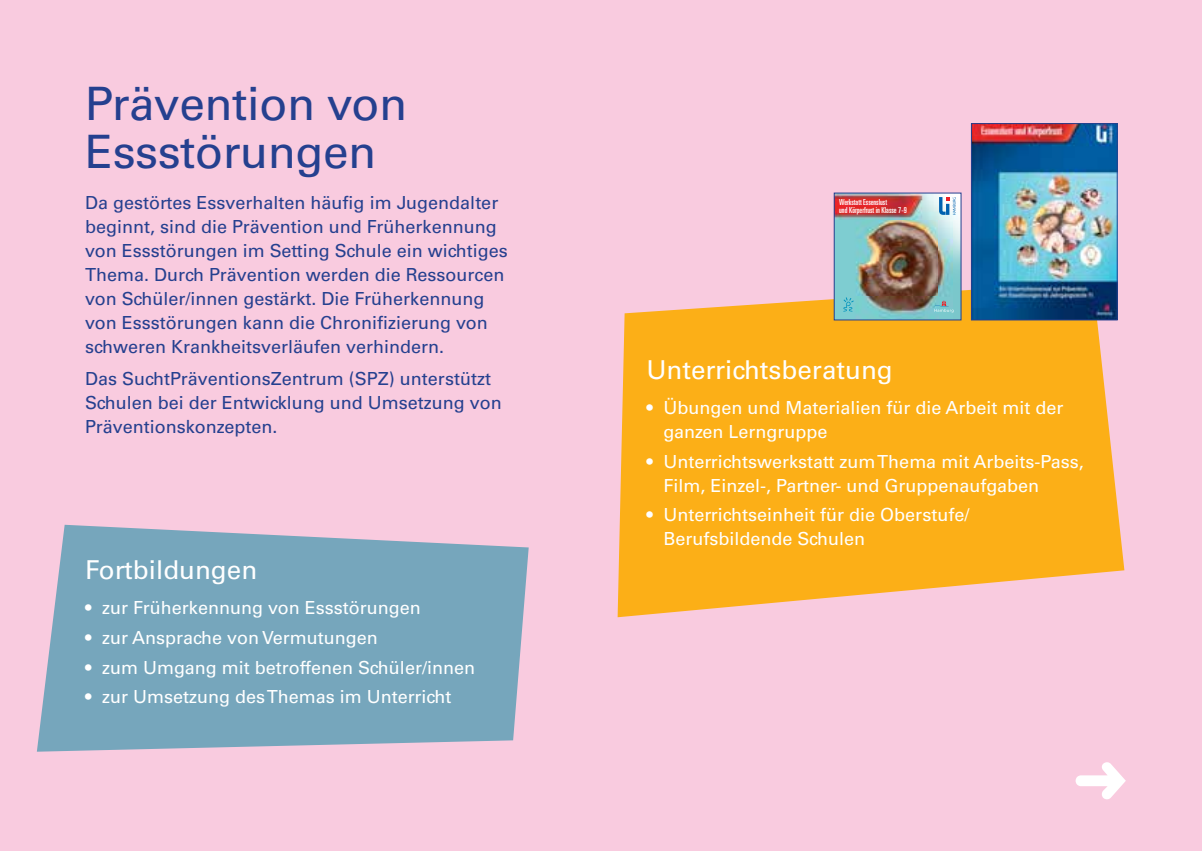
<style>
.page{position:relative;width:1202px;height:851px;background:#fff}
.page>*{position:absolute;margin:0;border:0;box-sizing:border-box;transform-origin:0 0}
.t1{font:46px/48px "Univers LT";letter-spacing:-.01em;color:#25408f}
.t2{font:26px "Univers LT";color:#fff}
.t3{font:18px/24px "Univers LT";color:#25408f}
.t4{font:18px/24px "Univers LT";color:#fff}
.t5{font:ultra-condensed 8.2px/7.6px "Univers LT";color:#fff}
</style>
<div class="page">
<div style="left:0;top:0;width:1202px;height:850px;background:#f9cbdf"></div>
<svg style="left:37px;top:524px;width:492px;height:227px;background:#85aac0"></svg>
<svg style="left:618px;top:281px;width:506px;height:336px;background:#fbb232"></svg>
<img style="left:952px;top:195px;width:7px;height:123px">
<img style="left:836px;top:220px;width:116px;height:98px">
<img style="left:836px;top:195px;width:122px;height:25px">
<svg style="left:843px;top:297px;width:11px;height:14px"></svg>
<svg style="left:934px;top:300px;width:19px;height:12px"></svg>
<svg style="left:939px;top:197px;width:17px;height:18px"></svg>
<svg style="left:962px;top:320px;width:7px;height:8px"></svg>
<div style="left:834px;top:193px;width:127px;height:127px;border:1px solid #25408f"></div>
<img style="left:973px;top:125px;width:142px;height:193px">
<div style="left:971px;top:123px;width:146px;height:197px;border:1px solid #25408f"></div>
<h1 class="t1" style="left:85px;top:80px;width:324px">Prävention von<br>Essstörungen</h1>
<p class="t3" style="left:85px;top:190px;width:424px">Da gestörtes Essverhalten häufig im Jugendalter beginnt, sind die Prävention und Früherkennung von Essstörungen im Setting Schule ein wichtiges Thema. Durch Prävention werden die Ressourcen von Schüler/innen gestärkt. Die Früherkennung von Essstörungen kann die Chronifizierung von schweren Krankheitsverläufen verhindern.</p>
<p class="t3" style="left:85px;top:367px;width:418px">Das SuchtPräventionsZentrum (SPZ) unterstützt<br>Schulen bei der Entwicklung und Umsetzung von<br>Präventionskonzepten.</p>
<h2 class="t2" style="left:646px;top:354px;width:248px">Unterrichtsberatung</h2>
<p class="t5" style="left:839px;top:198px;width:69px">Werkstatt Essenslust<br>und Körperfrust in Klasse 7-9</p>
<p class="t4" style="left:663px;top:395px;width:402px;text-indent:-17px">• Übungen und Materialien für die Arbeit mit der ganzen Lerngruppe</p>
<p class="t4" style="left:663px;top:449px;width:422px;text-indent:-17px">• Unterrichtswerkstatt zum Thema mit Arbeits-Pass,<br>Film, Einzel-, Partner- und Gruppenaufgaben</p>
<p class="t4" style="left:663px;top:503px;width:308px;text-indent:-17px">• Unterrichtseinheit für die Oberstufe/<br>Berufsbildende Schulen</p>
<h2 class="t2" style="left:85px;top:554px;width:174px">Fortbildungen</h2>
<p class="t4" style="left:85px;top:596px;width:337px">• zur Früherkennung von Essstörungen</p>
<p class="t4" style="left:85px;top:625px;width:294px">• zur Ansprache von Vermutungen</p>
<p class="t4" style="left:85px;top:655px;width:391px">• zum Umgang mit betroffenen Schüler/innen</p>
<p class="t4" style="left:85px;top:685px;width:368px">• zur Umsetzung des Themas im Unterricht</p>
</div>
